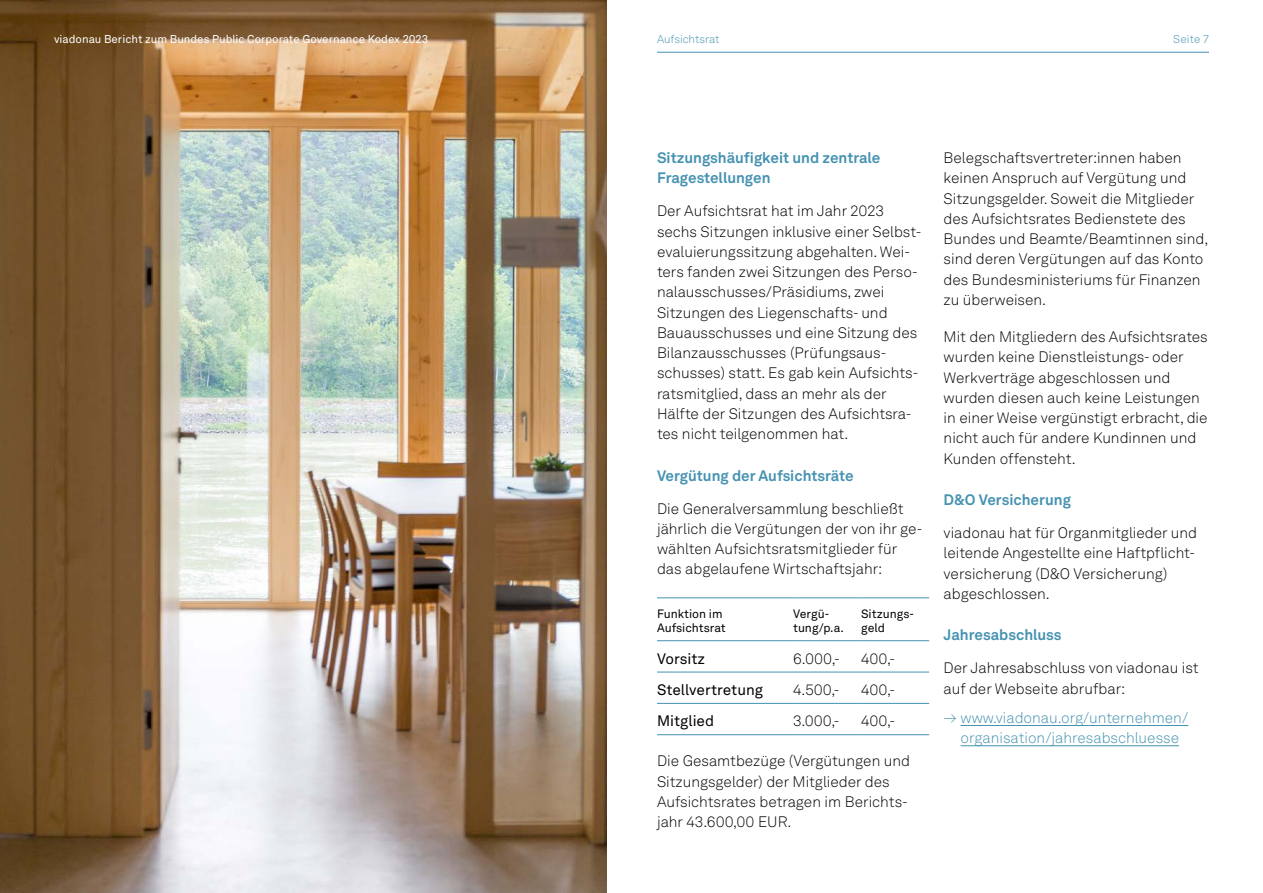
<style>
.page{position:relative;width:1263px;height:893px;background:#fff}
.page>*{position:absolute;margin:0;border:0;box-sizing:border-box;transform-origin:0 0}
.Fliesstext{font:300 15px/20.2px "Akkurat LL";color:#000}
.Teaser_o_HL_2{font:700 15px/20.2px "Akkurat LL";color:#4592b1}
.t1{font:300 15px/20.2px "Akkurat LL";color:#4592b1;text-align:center}
.Fliesstext-2{font:15px "Akkurat LL";color:#000}
.Tabelle_links_o_HL3{font:12px/14.4px "Akkurat LL";color:#000}
.t2{font:11.25px "Akkurat LL";color:#fff}
.t3{font:300 11.25px "Akkurat LL";color:#4592b1}
</style>
<div class="page">
<hr style="left:657px;top:672px;width:136px;height:1px;background:#4592b1">
<hr style="left:793px;top:672px;width:68px;height:1px;background:#4592b1">
<hr style="left:861px;top:672px;width:68px;height:1px;background:#4592b1">
<hr style="left:657px;top:703px;width:136px;height:1px;background:#4592b1">
<hr style="left:793px;top:703px;width:68px;height:1px;background:#4592b1">
<hr style="left:861px;top:703px;width:68px;height:1px;background:#4592b1">
<hr style="left:657px;top:734px;width:136px;height:1px;background:#4592b1">
<hr style="left:793px;top:734px;width:68px;height:1px;background:#4592b1">
<hr style="left:861px;top:734px;width:68px;height:1px;background:#4592b1">
<hr style="left:657px;top:597px;width:136px;height:1px;background:#4592b1">
<hr style="left:793px;top:597px;width:68px;height:1px;background:#4592b1">
<hr style="left:861px;top:597px;width:68px;height:1px;background:#4592b1">
<hr style="left:657px;top:640px;width:136px;height:1px;background:#4592b1">
<hr style="left:793px;top:640px;width:68px;height:1px;background:#4592b1">
<hr style="left:861px;top:640px;width:68px;height:1px;background:#4592b1">
<hr style="left:961px;top:725px;width:227px;height:1px;background:#4592b1">
<hr style="left:961px;top:745px;width:218px;height:1px;background:#4592b1">
<img style="left:0;top:0;width:607px;height:893px">
<hr style="left:657px;top:52px;width:552px;height:1px;background:#4592b1">
<p class="t2" style="left:54px;top:31px;width:376px">viadonau Bericht zum Bundes Public Corporate Governance Kodex 2023</p>
<p class="t3" style="left:657px;top:32px;width:64px">Aufsichtsrat</p>
<p class="t3" style="left:1173px;top:32px;width:37px">Seite 7</p>
<h2 class="Teaser_o_HL_2" style="left:657px;top:147px;width:225px">Sitzungshäufigkeit und zentrale<br>Fragestellungen</h2>
<p class="Fliesstext" style="left:657px;top:201px;width:266px">Der Aufsichtsrat hat im Jahr 2023 sechs Sitzungen inklusive einer Selbst&shy;evaluierungssitzung abgehalten. Wei&shy;ters fanden zwei Sitzungen des Perso&shy;nalausschusses/Präsidiums, zwei Sitzungen des Liegenschafts- und Bauausschusses und eine Sitzung des Bilanzausschusses (Prüfungsaus&shy;schusses) statt. Es gab kein Aufsichts&shy;ratsmitglied, dass an mehr als der Hälfte der Sitzungen des Aufsichtsra&shy;tes nicht teilgenommen hat.</p>
<h2 class="Teaser_o_HL_2" style="left:657px;top:464px;width:198px">Vergütung der Aufsichtsräte</h2>
<p class="Fliesstext" style="left:657px;top:498px;width:267px">Die Generalversammlung beschließt jährlich die Vergütungen der von ihr ge&shy;wählten Aufsichtsratsmitglieder für das abgelaufene Wirtschaftsjahr:</p>
<h3 class="Tabelle_links_o_HL3" style="left:657px;top:606px;width:70px">Funktion im<br>Aufsichtsrat</h3>
<h3 class="Tabelle_links_o_HL3" style="left:793px;top:606px;width:52px">Vergü&shy;tung/p.a.</h3>
<h3 class="Tabelle_links_o_HL3" style="left:861px;top:606px;width:54px">Sitzungs&shy;geld</h3>
<p class="Fliesstext-2" style="left:657px;top:647px;width:50px">Vorsitz</p>
<p class="Fliesstext" style="left:793px;top:648px;width:48px">6.000,-</p>
<p class="Fliesstext" style="left:861px;top:648px;width:36px">400,-</p>
<p class="Fliesstext-2" style="left:657px;top:678px;width:108px">Stellvertretung</p>
<p class="Fliesstext" style="left:793px;top:679px;width:48px">4.500,-</p>
<p class="Fliesstext" style="left:861px;top:679px;width:36px">400,-</p>
<p class="Fliesstext-2" style="left:657px;top:710px;width:59px">Mitglied</p>
<p class="Fliesstext" style="left:793px;top:710px;width:48px">3.000,-</p>
<p class="Fliesstext" style="left:861px;top:710px;width:36px">400,-</p>
<p class="Fliesstext" style="left:657px;top:751px;width:255px">Die Gesamtbezüge (Vergütungen und<br>Sitzungsgelder) der Mitglieder des<br>Aufsichtsrates betragen im Berichts&shy;jahr 43.600,00 EUR.</p>
<p class="Fliesstext" style="left:944px;top:147px;width:266px">Belegschaftsvertreter:innen haben keinen Anspruch auf Vergütung und Sitzungsgelder. Soweit die Mitglieder des Aufsichtsrates Bedienstete des Bundes und Beamte/Beamtinnen sind, sind deren Vergütungen auf das Konto des Bundesministeriums für Finanzen zu überweisen.</p>
<p class="Fliesstext" style="left:944px;top:326px;width:266px">Mit den Mitgliedern des Aufsichtsrates wurden keine Dienstleistungs- oder Werkverträge abgeschlossen und wurden diesen auch keine Leistungen in einer Weise vergünstigt erbracht, die nicht auch für andere Kundinnen und Kunden offensteht.</p>
<h2 class="Teaser_o_HL_2" style="left:944px;top:489px;width:129px">D&amp;O Versicherung</h2>
<p class="Fliesstext" style="left:944px;top:522px;width:255px">viadonau hat für Organmitglieder und leitende Angestellte eine Haftpflicht&shy;versicherung (D&amp;O Versicherung) abgeschlossen.</p>
<h2 class="Teaser_o_HL_2" style="left:944px;top:624px;width:119px">Jahresabschluss</h2>
<p class="Fliesstext" style="left:944px;top:658px;width:256px">Der Jahresabschluss von viadonau ist auf der Webseite abrufbar:</p>
<p class="t1" style="left:944px;top:707px;width:246px">→ www.viadonau.org/unternehmen/ organisation/jahresabschluesse</p>
</div>
